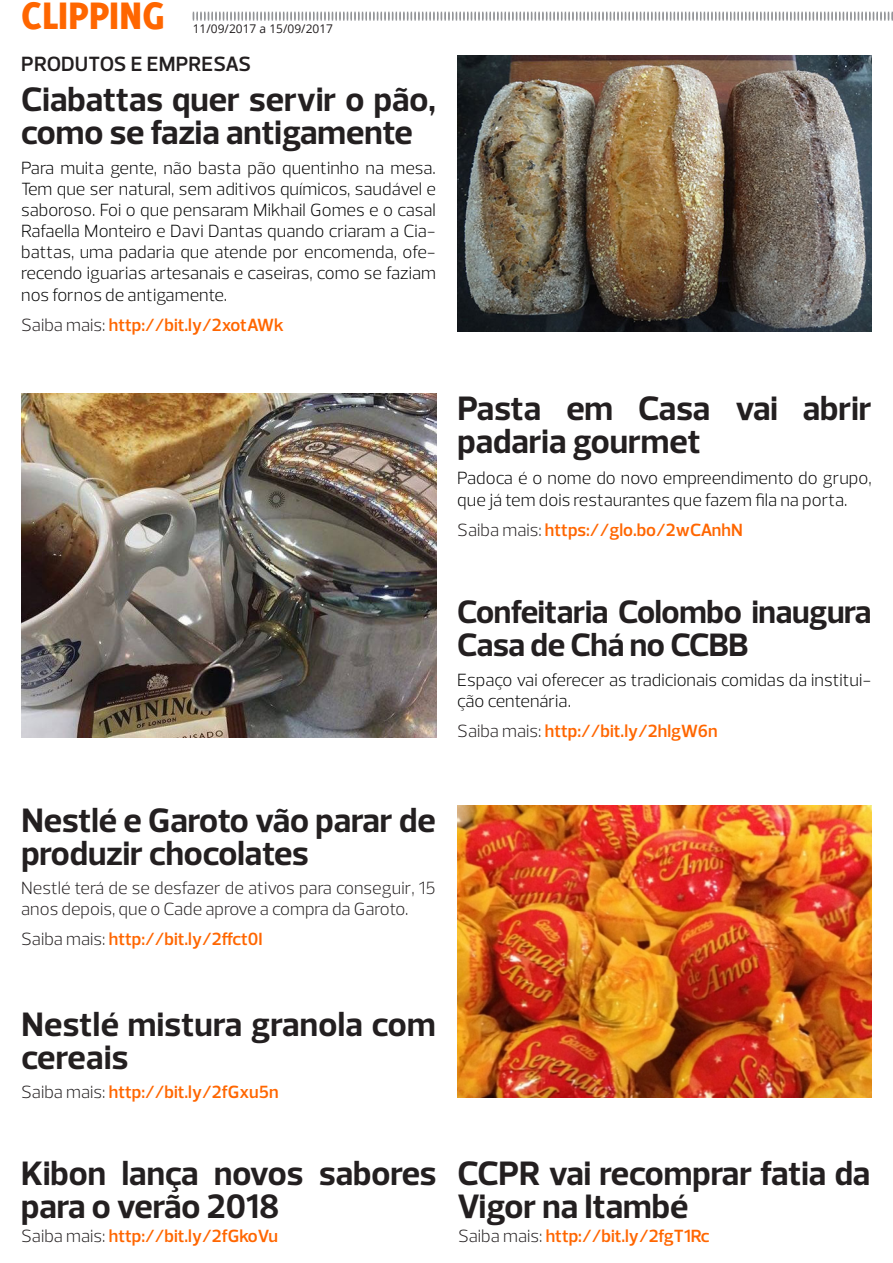
<style>
.page{position:relative;width:893px;height:1263px;background:#fff}
.page>*{position:absolute;margin:0;border:0;box-sizing:border-box;transform-origin:0 0}
.t1{font:800 42px "Delicious";color:#f60}
.t2{font:700 34.5px/33px "Prelo";color:#231f20}
.t3{font:700 33px/33px "Prelo";letter-spacing:-.01em;color:#231f20}
.t4{font:600 21px "Prelo";letter-spacing:.005em;color:#231f20}
.t5{font:300 18px/21.1px "Prelo";color:#000}
.t6{font:600 18px "Prelo";color:#f60}
.t7{font:300 18px/21.6px "Prelo";color:#231f20}
.t8{font:12px "Open Sans";color:#231f20}
.s1{font-weight:300;color:#231f20}
</style>
<div class="page">
<svg style="left:193px;top:12px;width:700px;height:9px"></svg>
<img style="left:457px;top:55px;width:415px;height:276px">
<img style="left:21px;top:394px;width:416px;height:343px">
<img style="left:457px;top:806px;width:415px;height:291px">
<h1 class="t1" style="left:21px;top:-9px;width:145px">CLIPPING</h1>
<p class="t8" style="left:193px;top:20px;width:142px">11/09/2017 a 15/09/2017</p>
<p class="t4" style="left:21px;top:51px;width:231px">PRODUTOS E EMPRESAS</p>
<p class="t2" style="left:21px;top:83px;width:416px">Ciabattas quer servir o pão, como se fazia antigamente</p>
<p class="t5" style="left:21px;top:158px;width:416px;text-align:justify">Para muita gente, não basta pão quentinho na mesa.<br>Tem que ser natural, sem aditivos químicos, saudável e saboroso. Foi o que pensaram Mikhail Gomes e o casal Rafaella Monteiro e Davi Dantas quando criaram a Cia&shy;battas, uma padaria que atende por encomenda, ofe&shy;recendo iguarias artesanais e caseiras, como se faziam nos fornos de antigamente.</p>
<p class="t6" style="left:21px;top:314px;width:264px"><span class="s1">Saiba mais:</span> http://bit.ly/2xotAWk</p>
<p class="t2" style="left:457px;top:392px;width:416px">Pasta em Casa vai abrir padaria gourmet</p>
<p class="t5" style="left:457px;top:467px;width:416px;line-height:21.6px">Padoca é o nome do novo empreendimento do grupo, que já tem dois restaurantes que fazem fila na porta.</p>
<p class="t6" style="left:457px;top:518px;width:287px"><span class="s1">Saiba mais:</span> https://glo.bo/2wCAnhN</p>
<p class="t3" style="left:457px;top:596px;width:416px">Confeitaria Colombo inaugura<br>Casa de Chá no CCBB</p>
<p class="t5" style="left:457px;top:669px;width:416px;line-height:21.6px">Espaço vai oferecer as tradicionais comidas da institui&shy;ção centenária.</p>
<p class="t6" style="left:457px;top:720px;width:262px"><span class="s1">Saiba mais:</span> http://bit.ly/2hlgW6n</p>
<p class="t2" style="left:21px;top:804px;width:416px">Nestlé e Garoto vão parar de produzir chocolates</p>
<p class="t7" style="left:21px;top:877px;width:416px">Nestlé terá de se desfazer de ativos para conseguir, 15 anos depois, que o Cade aprove a compra da Garoto.</p>
<p class="t6" style="left:21px;top:928px;width:243px"><span class="s1">Saiba mais:</span> http://bit.ly/2ffct0I</p>
<p class="t2" style="left:21px;top:1008px;width:416px">Nestlé mistura granola com cereais</p>
<p class="t6" style="left:21px;top:1080px;width:259px"><span class="s1">Saiba mais:</span> http://bit.ly/2fGxu5n</p>
<p class="t2" style="left:21px;top:1157px;width:417px">Kibon lança novos sabores para o verão 2018</p>
<p class="t6" style="left:21px;top:1224px;width:258px"><span class="s1">Saiba mais:</span> http://bit.ly/2fGkoVu</p>
<p class="t2" style="left:458px;top:1157px;width:414px">CCPR vai recomprar fatia da<br>Vigor na Itambé</p>
<p class="t6" style="left:458px;top:1224px;width:253px"><span class="s1">Saiba mais:</span> http://bit.ly/2fgT1Rc</p>
</div>
